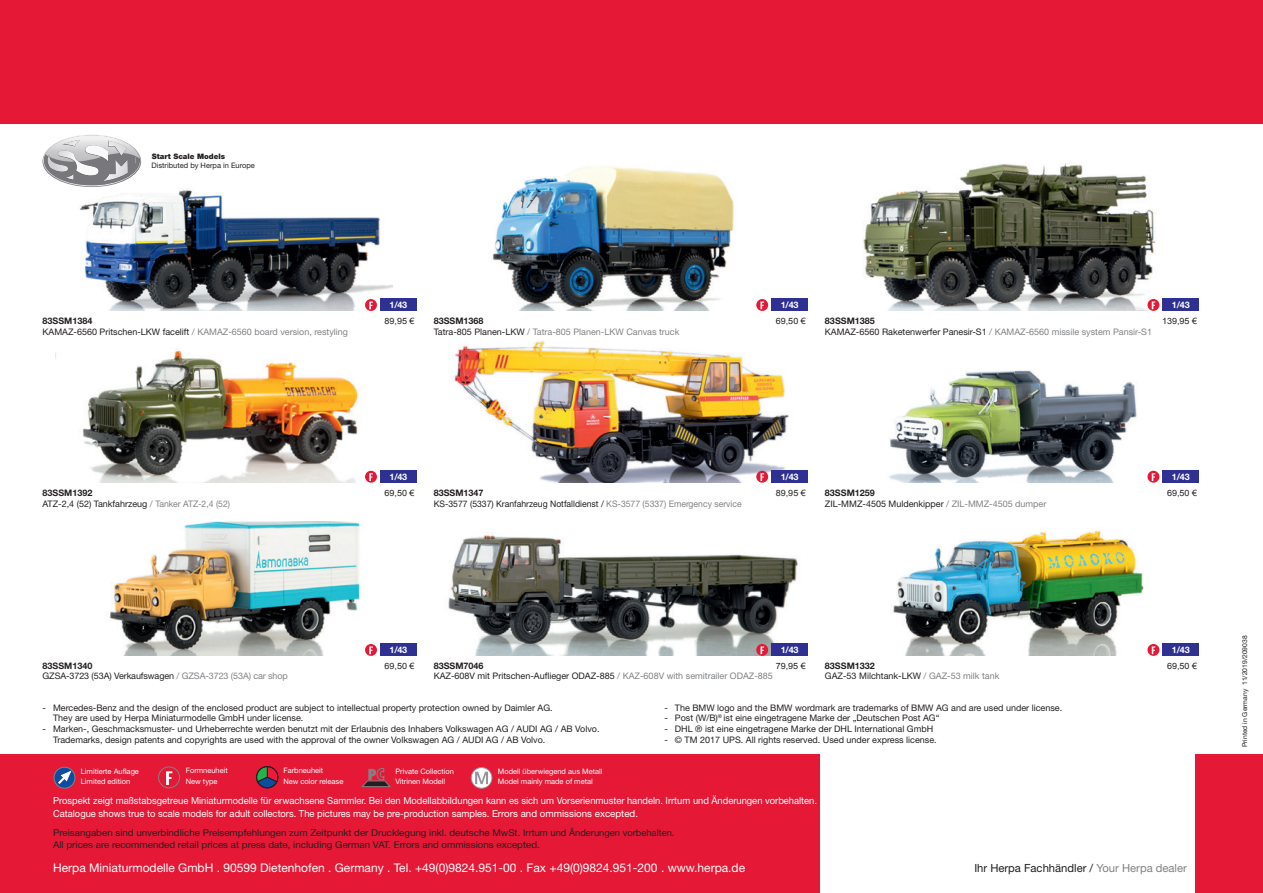
<style>
.page{position:relative;width:1263px;height:893px;background:#fff}
.page>*{position:absolute;margin:0;border:0;box-sizing:border-box;transform-origin:0 0}
.t1{font:12px "Helvetica Neue";color:#fff}
.t2{font:11.25px "Helvetica Neue";color:#231f20}
.t3{font:9.75px/12.8px "Helvetica Neue";color:#fff;scale:.96 1}
.t4{font:9.3px/12.8px "Helvetica Neue";color:#231f20;scale:1.04 1}
.t5{font:9px/10.8px "Helvetica Neue";color:#231f20}
.t6{font:9px "Helvetica Neue";color:#808285}
.t7{font:700 9px "Helvetica Neue";color:#231f20}
.t8{font:9px "Helvetica Neue";color:#231f20;scale:.96 1}
.t9{font:700 9px "Helvetica Neue";letter-spacing:-.02em;color:#fff}
.t10{font:8.7px "Arial";color:#231f20;scale:1.04 1}
.t11{font:7.5px/10.5px "Helvetica Neue";color:#fff}
.t12{font:7.5px "Helvetica Neue";color:#231f20}
.t13{font:900 7.5px "Helvetica Neue";color:#231f20}
.t14{font:6.75px "Helvetica Neue";color:#231f20}
.s1{color:#231f20}
.s2{color:#808285}
</style>
<div class="page">
<div style="left:0;top:0;width:1263px;height:123px;background:#e51836"></div>
<img style="left:863px;top:163px;width:314px;height:148px">
<img style="left:78px;top:156px;width:315px;height:155px">
<img style="left:492px;top:166px;width:268px;height:145px">
<img style="left:454px;top:341px;width:347px;height:142px">
<img style="left:55px;top:350px;width:329px;height:133px">
<img style="left:109px;top:521px;width:308px;height:134px">
<img style="left:893px;top:530px;width:299px;height:125px">
<img style="left:889px;top:370px;width:274px;height:113px">
<div style="left:0;top:755px;width:1263px;height:138px;background:#e51836"></div>
<div style="left:821px;top:743px;width:374px;height:150px;background:#fff"></div>
<svg style="left:54px;top:767px;width:21px;height:21px"></svg>
<div style="left:54px;top:767px;width:21px;height:21px;border:1px solid #808285;border-radius:50%"></div>
<svg style="left:56px;top:771px;width:15px;height:15px"></svg>
<svg style="left:361px;top:768px;width:30px;height:20px"></svg>
<svg style="left:471px;top:767px;width:21px;height:21px"></svg>
<div style="left:471px;top:767px;width:21px;height:21px;border:1px solid #939598;border-radius:50%"></div>
<svg style="left:475px;top:772px;width:13px;height:12px"></svg>
<div style="left:158px;top:767px;width:22px;height:21px;border:1px solid #808285;border-radius:50%"></div>
<svg style="left:166px;top:771px;width:6px;height:14px"></svg>
<svg style="left:256px;top:766px;width:22px;height:22px"></svg>
<div style="left:1162px;top:299px;width:37px;height:12px;background:#2e3092"></div>
<svg style="left:1147px;top:299px;width:12px;height:12px"></svg>
<svg style="left:1152px;top:301px;width:3px;height:8px"></svg>
<div style="left:380px;top:471px;width:37px;height:12px;background:#2e3092"></div>
<div style="left:365px;top:471px;width:12px;height:12px;background:#e51836;border-radius:50%"></div>
<svg style="left:369px;top:473px;width:4px;height:8px"></svg>
<div style="left:380px;top:644px;width:37px;height:12px;background:#2e3092"></div>
<svg style="left:365px;top:644px;width:12px;height:12px"></svg>
<svg style="left:369px;top:646px;width:4px;height:8px"></svg>
<div style="left:380px;top:299px;width:37px;height:12px;background:#2e3092"></div>
<svg style="left:365px;top:299px;width:12px;height:12px"></svg>
<svg style="left:369px;top:302px;width:4px;height:7px"></svg>
<img style="left:448px;top:535px;width:360px;height:120px">
<div style="left:771px;top:471px;width:37px;height:12px;background:#2e3092"></div>
<div style="left:756px;top:471px;width:12px;height:12px;background:#e51836;border-radius:50%"></div>
<svg style="left:760px;top:473px;width:4px;height:8px"></svg>
<div style="left:771px;top:644px;width:37px;height:12px;background:#2e3092"></div>
<svg style="left:756px;top:644px;width:12px;height:12px"></svg>
<svg style="left:760px;top:646px;width:4px;height:8px"></svg>
<div style="left:1162px;top:471px;width:37px;height:12px;background:#2e3092"></div>
<svg style="left:1147px;top:471px;width:12px;height:12px"></svg>
<svg style="left:1152px;top:473px;width:3px;height:8px"></svg>
<div style="left:1162px;top:644px;width:37px;height:12px;background:#2e3092"></div>
<svg style="left:1147px;top:644px;width:12px;height:12px"></svg>
<svg style="left:1152px;top:646px;width:3px;height:8px"></svg>
<svg style="left:43px;top:135px;width:97px;height:51px"></svg>
<div style="left:771px;top:299px;width:37px;height:12px;background:#2e3092"></div>
<svg style="left:756px;top:299px;width:12px;height:12px"></svg>
<svg style="left:760px;top:302px;width:4px;height:7px"></svg>
<p class="t13" style="left:152px;top:152px;width:75px">Start Scale Models</p>
<p class="t12" style="left:152px;top:161px;width:105px">Distributed by Herpa in Europe</p>
<p class="t9" style="left:389px;top:299px;width:19px">1/43</p>
<p class="t7" style="left:43px;top:316px;width:51px">83SSM1384</p>
<p class="t10" style="left:385px;top:316px;width:30px">89,95 €</p>
<p class="t6" style="left:43px;top:327px;width:307px"><span class="s1">KAMAZ-6560 Pritschen-LKW facelift</span> / KAMAZ-6560 board version, restyling</p>
<p class="t9" style="left:781px;top:299px;width:19px">1/43</p>
<p class="t7" style="left:434px;top:316px;width:51px">83SSM1368</p>
<p class="t10" style="left:776px;top:316px;width:30px">69,50 €</p>
<p class="t6" style="left:434px;top:327px;width:247px"><span class="s1">Tatra-805 Planen-LKW</span> / Tatra-805 Planen-LKW Canvas truck</p>
<p class="t9" style="left:1172px;top:299px;width:19px">1/43</p>
<p class="t7" style="left:825px;top:316px;width:51px">83SSM1385</p>
<p class="t10" style="left:1162px;top:316px;width:35px">139,95 €</p>
<p class="t5" style="left:825px;top:326px;width:329px">KAMAZ-6560 Raketenwerfer Panesir-S1 <span class="s2">/ KAMAZ-6560 missile system Pansir-S1</span></p>
<p class="t9" style="left:389px;top:471px;width:19px">1/43</p>
<p class="t7" style="left:43px;top:487px;width:51px">83SSM1392</p>
<p class="t10" style="left:385px;top:487px;width:30px">69,50 €</p>
<p class="t5" style="left:43px;top:498px;width:189px">ATZ-2,4 (52) Tankfahrzeug <span class="s2">/ Tanker ATZ-2,4 (52)</span></p>
<p class="t9" style="left:781px;top:471px;width:19px">1/43</p>
<p class="t7" style="left:434px;top:487px;width:51px">83SSM1347</p>
<p class="t10" style="left:776px;top:487px;width:30px">89,95 €</p>
<p class="t8" style="left:434px;top:498px;width:322px">KS-3577 (5337) Kranfahrzeug Notfalldienst / <span class="s2">KS-3577 (5337) Emergency service</span></p>
<p class="t9" style="left:1172px;top:471px;width:19px">1/43</p>
<p class="t7" style="left:825px;top:487px;width:51px">83SSM1259</p>
<p class="t10" style="left:1167px;top:487px;width:30px">69,50 €</p>
<p class="t5" style="left:825px;top:498px;width:223px">ZIL-MMZ-4505 Muldenkipper <span class="s2">/ ZIL-MMZ-4505 dumper</span></p>
<p class="t9" style="left:389px;top:644px;width:19px">1/43</p>
<p class="t7" style="left:43px;top:660px;width:51px">83SSM1340</p>
<p class="t10" style="left:385px;top:660px;width:30px">69,50 €</p>
<p class="t5" style="left:43px;top:671px;width:247px">GZSA-3723 (53A) Verkaufswagen <span class="s2">/ GZSA-3723 (53A) car shop</span></p>
<p class="t9" style="left:781px;top:644px;width:19px">1/43</p>
<p class="t7" style="left:434px;top:660px;width:51px">83SSM7046</p>
<p class="t10" style="left:776px;top:660px;width:30px">79,95 €</p>
<p class="t5" style="left:434px;top:671px;width:341px">KAZ-608V mit Pritschen-Auflieger ODAZ-885 <span class="s2">/ KAZ-608V with semitrailer ODAZ-885</span></p>
<p class="t9" style="left:1172px;top:644px;width:19px">1/43</p>
<p class="t7" style="left:825px;top:660px;width:51px">83SSM1332</p>
<p class="t10" style="left:1167px;top:660px;width:30px">69,50 €</p>
<p class="t5" style="left:825px;top:671px;width:176px">GAZ-53 Milchtank-LKW <span class="s2">/ GAZ-53 milk tank</span></p>
<p class="t5" style="left:53px;top:702px;width:501px;text-indent:-11px">- Mercedes-Benz and the design of the enclosed product are subject to intellectual property protection owned by Daimler AG.<br>They are used by Herpa Miniaturmodelle GmbH under license.</p>
<p class="t5" style="left:53px;top:723px;width:548px;text-indent:-11px">- Marken-, Geschmacksmuster- und Urheberrechte werden benutzt mit der Erlaubnis des Inhabers Volkswagen AG / AUDI AG / AB Volvo.<br>Trademarks, design patents and copyrights are used with the approval of the owner Volkswagen AG / AUDI AG / AB Volvo.</p>
<p class="t11" style="left:186px;top:765px;width:44px">Formneuheit<br>New type</p>
<p class="t11" style="left:283px;top:765px;width:61px">Farbneuheit<br>New color release</p>
<p class="t11" style="left:81px;top:766px;width:60px">Limitierte Auflage<br>Limited edition</p>
<p class="t11" style="left:395px;top:766px;width:60px">Private Collection<br>Vitrinen Modell</p>
<p class="t11" style="left:498px;top:766px;width:106px">Modell überwiegend aus Metall<br>Model mainly made of metal</p>
<p class="t5" style="left:664px;top:702px;width:399px">- The BMW logo and the BMW wordmark are trademarks of BMW AG and are used under license.</p>
<p class="t5" style="left:664px;top:713px;width:277px">- Post (W/B)<sup>®</sup> ist eine eingetragene Marke der „Deutschen Post AG“</p>
<p class="t5" style="left:664px;top:723px;width:270px">- DHL ® ist eine eingetragene Marke der DHL International GmbH</p>
<p class="t5" style="left:664px;top:734px;width:274px">- © TM 2017 UPS. All rights reserved. Used under express license.</p>
<p class="t3" style="left:53px;top:794px;width:797px">Prospekt zeigt maßstabsgetreue Miniaturmodelle für erwachsene Sammler. Bei den Modellabbildungen kann es sich um Vorserienmuster handeln. Irrtum und Änderungen vorbehalten.<br>Catalogue shows true to scale models for adult collectors. The pictures may be pre-production samples. Errors and ommissions excepted.</p>
<p class="t4" style="left:53px;top:826px;width:599px">Preisangaben sind unverbindliche Preisempfehlungen zum Zeitpunkt der Drucklegung inkl. deutsche MwSt. Irrtum und Änderungen vorbehalten.<br>All prices are recommended retail prices at press date, including German VAT. Errors and ommissions excepted.</p>
<h1 class="t1" style="left:53px;top:860px;width:693px">Herpa Miniaturmodelle GmbH . 90599 Dietenhofen . Germany . Tel. +49(0)9824.951-00 . Fax +49(0)9824.951-200 . www.herpa.de</h1>
<p class="t2" style="left:974px;top:861px;width:214px">Ihr Herpa Fachhändler / <span class="s2">Your Herpa dealer</span></p>
<p class="t14" style="left:1241px;top:747px;width:113px;rotate:-90deg">Printed in Germany 11/2019/209038</p>
</div>
